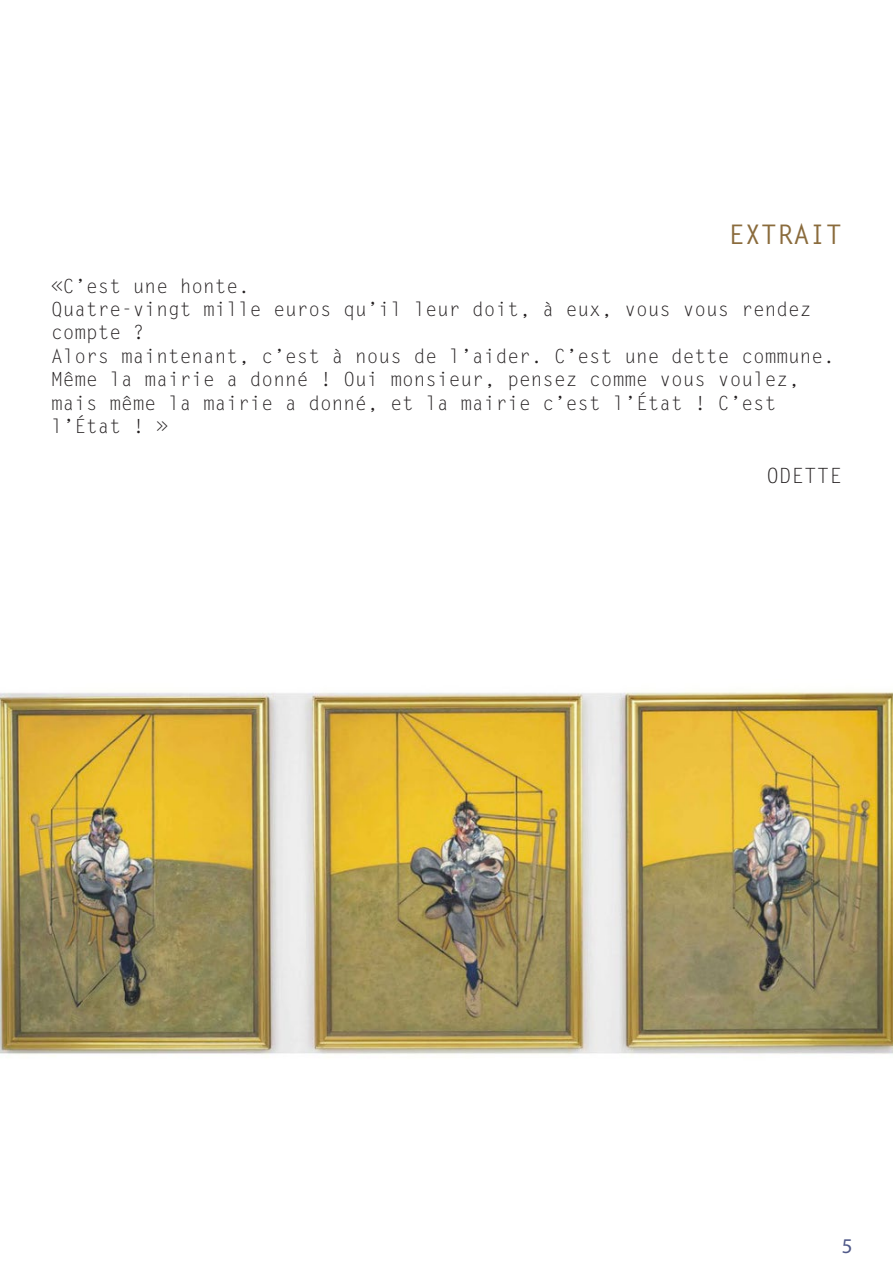
<style>
.page{position:relative;width:893px;height:1263px;background:#fff}
.page>*{position:absolute;margin:0;border:0;box-sizing:border-box;transform-origin:0 0}
.t1{font:700 27px "Letter Gothic Std";color:#8a6b3c}
.t2{font:21px "Letter Gothic Std";color:#231f20}
.t3{font:21px "Myriad Pro";color:#505989}
.t4{font:19.5px/23.4px "Letter Gothic Std";color:#231f20}
</style>
<div class="page">
<img style="left:0;top:691px;width:893px;height:365px">
<p class="t1" style="left:728px;top:218px;width:115px">EXTRAIT</p>
<p class="t4" style="left:51px;top:275px;width:200px">«C’est une honte.</p>
<p class="t4" style="left:51px;top:298px;width:762px">Quatre-vingt mille euros qu’il leur doit, à eux, vous vous rendez compte ?</p>
<p class="t4" style="left:51px;top:345px;width:785px">Alors maintenant, c’est à nous de l’aider. C’est une dette commune.</p>
<p class="t4" style="left:51px;top:368px;width:750px">Même la mairie a donné ! Oui monsieur, pensez comme vous voulez, mais même la mairie a donné, et la mairie c’est l’État ! C’est l’État ! »</p>
<p class="t2" style="left:766px;top:464px;width:77px">ODETTE</p>
<p class="t3" style="left:842px;top:1233px;width:12px">5</p>
</div>
